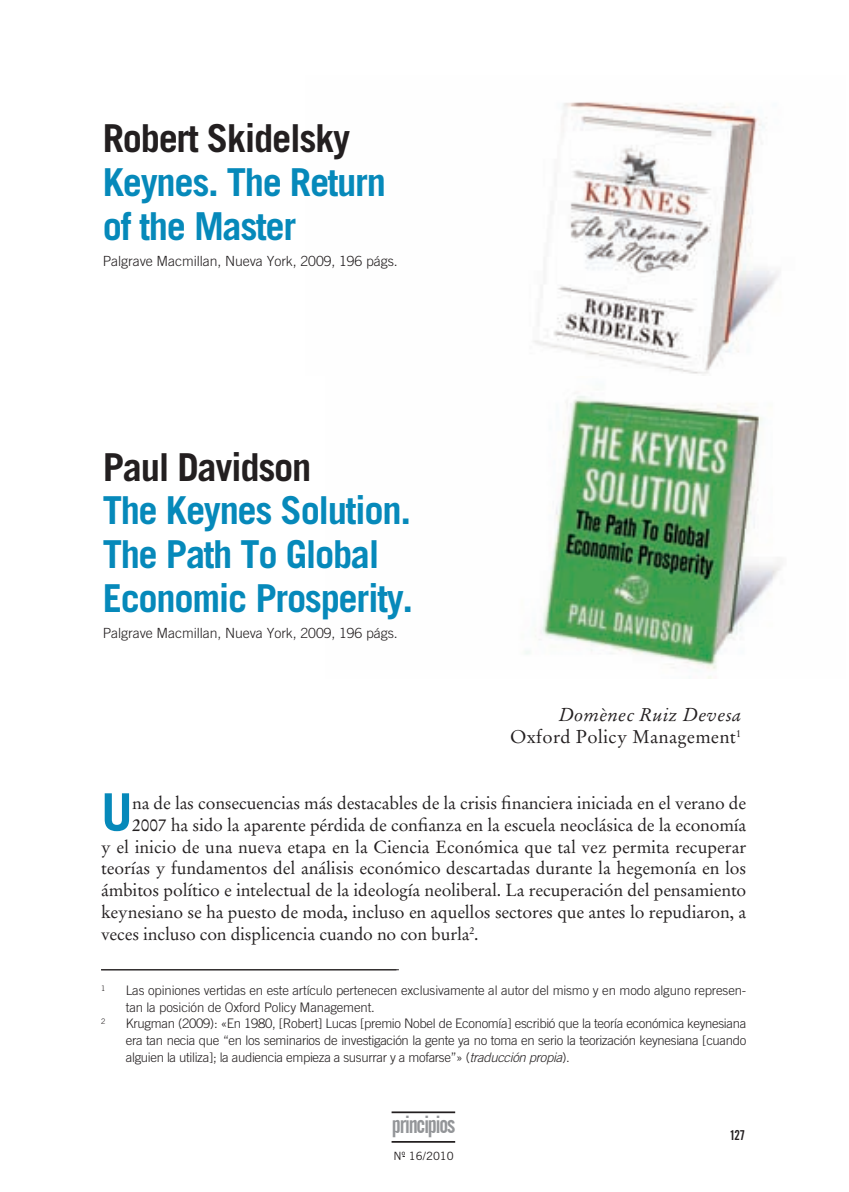
<style>
.page{position:relative;width:849px;height:1192px;background:#fff}
.page>*{position:absolute;margin:0;border:0;box-sizing:border-box;transform-origin:0 0}
.t1{font:700 51.8px "Trade Gothic LT Std";color:#0689ba}
.t2{font:700 38.5px/43.8px "Trade Gothic LT Std";letter-spacing:-.035em;color:#0689ba}
.t3{font:700 38.5px "Trade Gothic LT Std";letter-spacing:-.035em;color:#231f20}
.t4{font:24.68px "Alternate Gothic No 2 BT";letter-spacing:-.045em;color:#939598}
.t5{font:18.38px/21.9px "Stempel Garamond LT Std";letter-spacing:.015em;color:#231f20;text-align:right}
.t6{font:17.5px "Stempel Garamond LT Std";letter-spacing:-.01em;color:#231f20}
.t7{font:300 14px "Trade Gothic LT Std";letter-spacing:-.005em;color:#231f20}
.t8{font:14px "Alternate Gothic No 2 BT";color:#231f20}
.t9{font:300 13.12px/16.6px "Trade Gothic LT Std";letter-spacing:-.01em;color:#231f20}
.t10{font:11.38px "Trade Gothic LT Std";color:#231f20}
.t11{font:300 7.52px "Trade Gothic LT Std";color:#231f20}
.s1{font-style:italic}
</style>
<div class="page">
<hr style="left:391px;top:1111px;width:64px;height:2px;background:#231f20">
<hr style="left:391px;top:1141px;width:64px;height:1px;background:#231f20">
<img style="left:525px;top:396px;width:256px;height:283px">
<img style="left:533px;top:102px;width:246px;height:272px">
<hr style="left:101px;top:969px;width:298px;height:1px;background:#231f20">
<h2 class="t3" style="left:103px;top:115px;width:249px">Robert Skidelsky</h2>
<h2 class="t2" style="left:103px;top:160px;width:284px">Keynes. The Return of the Master</h2>
<p class="t7" style="left:103px;top:253px;width:296px">Palgrave Macmillan, Nueva York, 2009, 196 págs.</p>
<h2 class="t3" style="left:103px;top:443px;width:210px">Paul Davidson</h2>
<h2 class="t2" style="left:103px;top:488px;width:312px">The Keynes Solution.<br>The Path To Global<br>Economic Prosperity.</h2>
<p class="t7" style="left:103px;top:625px;width:296px">Palgrave Macmillan, Nueva York, 2009, 196 págs.</p>
<p class="t5" style="left:510px;top:704px;width:233px"><span class="s1">Domènec Ruiz Devesa<br></span>Oxford Policy Management<sup>1</sup></p>
<h1 class="t1" style="left:101px;top:780px;width:33px">U</h1>
<p class="t6" style="left:132px;top:792px;width:615px">na de las consecuencias más destacables de la crisis financiera iniciada en el verano de</p>
<p class="t6" style="left:132px;top:814px;width:615px">2007 ha sido la aparente pérdida de confianza en la escuela neoclásica de la economía</p>
<p class="t6" style="left:101px;top:836px;width:646px">y el inicio de una nueva etapa en la Ciencia Económica que tal vez permita recuperar</p>
<p class="t6" style="left:101px;top:858px;width:646px">teorías y fundamentos del análisis económico descartadas durante la hegemonía en los</p>
<p class="t6" style="left:101px;top:880px;width:646px">ámbitos político e intelectual de la ideología neoliberal. La recuperación del pensamiento</p>
<p class="t6" style="left:101px;top:901px;width:646px">keynesiano se ha puesto de moda, incluso en aquellos sectores que antes lo repudiaron, a</p>
<p class="t6" style="left:101px;top:923px;width:379px">veces incluso con displicencia cuando no con burla<sup>2</sup>.</p>
<p class="t11" style="left:101px;top:983px;width:6px">1</p>
<p class="t9" style="left:126px;top:982px;width:622px">Las opiniones vertidas en este artículo pertenecen exclusivamente al autor del mismo y en modo alguno represen&shy;tan la posición de Oxford Policy Management.</p>
<p class="t11" style="left:101px;top:1017px;width:6px">2</p>
<p class="t9" style="left:126px;top:1015px;width:622px;text-align:justify">Krugman (2009): «En 1980, [Robert] Lucas [premio Nobel de Economía] escribió que la teoría económica keynesiana era tan necia que “en los seminarios de investigación la gente ya no toma en serio la teorización keynesiana [cuando alguien la utiliza]; la audiencia empieza a susurrar y a mofarse”» (<span class="s1">traducción propia</span>).</p>
<h3 class="t4" style="left:392px;top:1110px;width:65px">principios</h3>
<p class="t10" style="left:393px;top:1149px;width:62px">Nº 16/2010</p>
<p class="t8" style="left:731px;top:1127px;width:15px">127</p>
</div>
